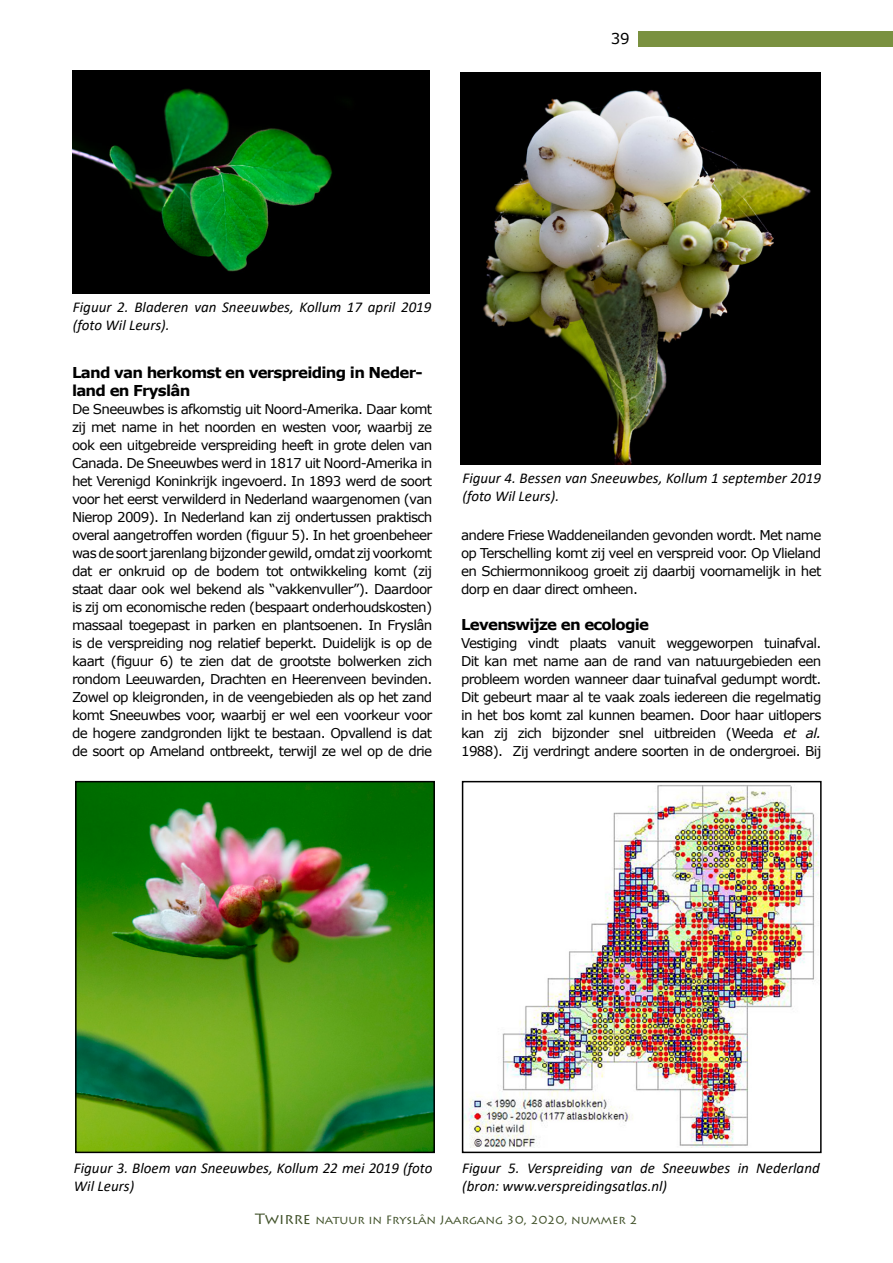
<style>
.page{position:relative;width:893px;height:1263px;background:#fff}
.page>*{position:absolute;margin:0;border:0;box-sizing:border-box;transform-origin:0 0}
.t1{font:italic 15px/18px "Calibri";color:#000}
.t2{font:700 15px/18px "Verdana";letter-spacing:-.05em;color:#000}
.t3{font:15px "Verdana";color:#000}
.t4{font:13.5px/18px "Verdana";letter-spacing:-.05em;color:#000;text-align:justify}
.t5{font:12px "Lithos Pro";color:#405129}
.s1{font-style:italic}
.s2{font-size:15px}
</style>
<div class="page">
<div style="left:638px;top:31px;width:255px;height:16px;background:#7a9140"></div>
<img style="left:72px;top:71px;width:358px;height:222px">
<img style="left:78px;top:784px;width:354px;height:366px">
<div style="left:75px;top:781px;width:360px;height:372px;border:2px solid #000"></div>
<img style="left:461px;top:72px;width:360px;height:392px">
<img style="left:465px;top:785px;width:354px;height:362px">
<div style="left:462px;top:781px;width:360px;height:372px;border:2px solid #000"></div>
<p class="t3" style="left:611px;top:28px;width:21px">39</p>
<p class="t1" style="left:73px;top:298px;width:360px">Figuur 2. Bladeren van Sneeuwbes, Kollum 17 april 2019 (foto Wil Leurs).</p>
<p class="t2" style="left:72px;top:363px;width:352px">Land van herkomst en verspreiding in Neder&shy;land en Fryslân</p>
<p class="t4" style="left:72px;top:400px;width:362px">De Sneeuwbes is afkomstig uit Noord-Amerika. Daar komt zij met name in het noorden en westen voor, waarbij ze ook een uitgebreide verspreiding heeft in grote delen van Canada. De Sneeuwbes werd in 1817 uit Noord-Amerika in het Verenigd Koninkrijk ingevoerd. In 1893 werd de soort voor het eerst verwilderd in Nederland waargenomen (van Nierop 2009). In Nederland kan zij ondertussen praktisch overal aangetroffen worden (figuur 5). In het groenbeheer was de soort jarenlang bijzonder gewild, omdat zij voorkomt dat er onkruid op de bodem tot ontwikkeling komt (zij staat daar ook wel bekend als “vakkenvuller”). Daardoor is zij om economische reden (bespaart onderhoudskosten) massaal toegepast in parken en plantsoenen. In Fryslân is de verspreiding nog relatief beperkt. Duidelijk is op de kaart (figuur 6) te zien dat de grootste bolwerken zich rondom Leeuwarden, Drachten en Heerenveen bevinden.<br>Zowel op kleigronden, in de veengebieden als op het zand komt Sneeuwbes voor, waarbij er wel een voorkeur voor de hogere zandgronden lijkt te bestaan. Opvallend is dat de soort op Ameland ontbreekt, terwijl ze wel op de drie</p>
<p class="t1" style="left:462px;top:469px;width:360px">Figuur 4. Bessen van Sneeuwbes, Kollum 1 september 2019 (foto Wil Leurs).</p>
<p class="t4" style="left:461px;top:526px;width:362px">andere Friese Waddeneilanden gevonden wordt. Met name op Terschelling komt zij veel en verspreid voor. Op Vlieland en Schiermonnikoog groeit zij daarbij voornamelijk in het dorp en daar direct omheen.</p>
<p class="t2" style="left:461px;top:615px;width:190px">Levenswijze en ecologie</p>
<p class="t4" style="left:461px;top:634px;width:362px">Vestiging vindt plaats vanuit weggeworpen tuinafval.<br>Dit kan met name aan de rand van natuurgebieden een probleem worden wanneer daar tuinafval gedumpt wordt.<br>Dit gebeurt maar al te vaak zoals iedereen die regelmatig in het bos komt zal kunnen beamen. Door haar uitlopers kan zij zich bijzonder snel uitbreiden (Weeda <span class="s1">et al.<br></span>1988). Zij verdringt andere soorten in de ondergroei. Bij</p>
<p class="t1" style="left:74px;top:1158px;width:360px">Figuur 3. Bloem van Sneeuwbes, Kollum 22 mei 2019 (foto<br>Wil Leurs)</p>
<p class="t1" style="left:462px;top:1158px;width:359px">Figuur 5. Verspreiding van de Sneeuwbes in Nederland (bron: www.verspreidingsatlas.nl)</p>
<p class="t5" style="left:255px;top:1212px;width:384px"><span class="s2">Twirre</span> natuur in Fryslân Jaargang 30, 2020, nummer 2</p>
</div>
